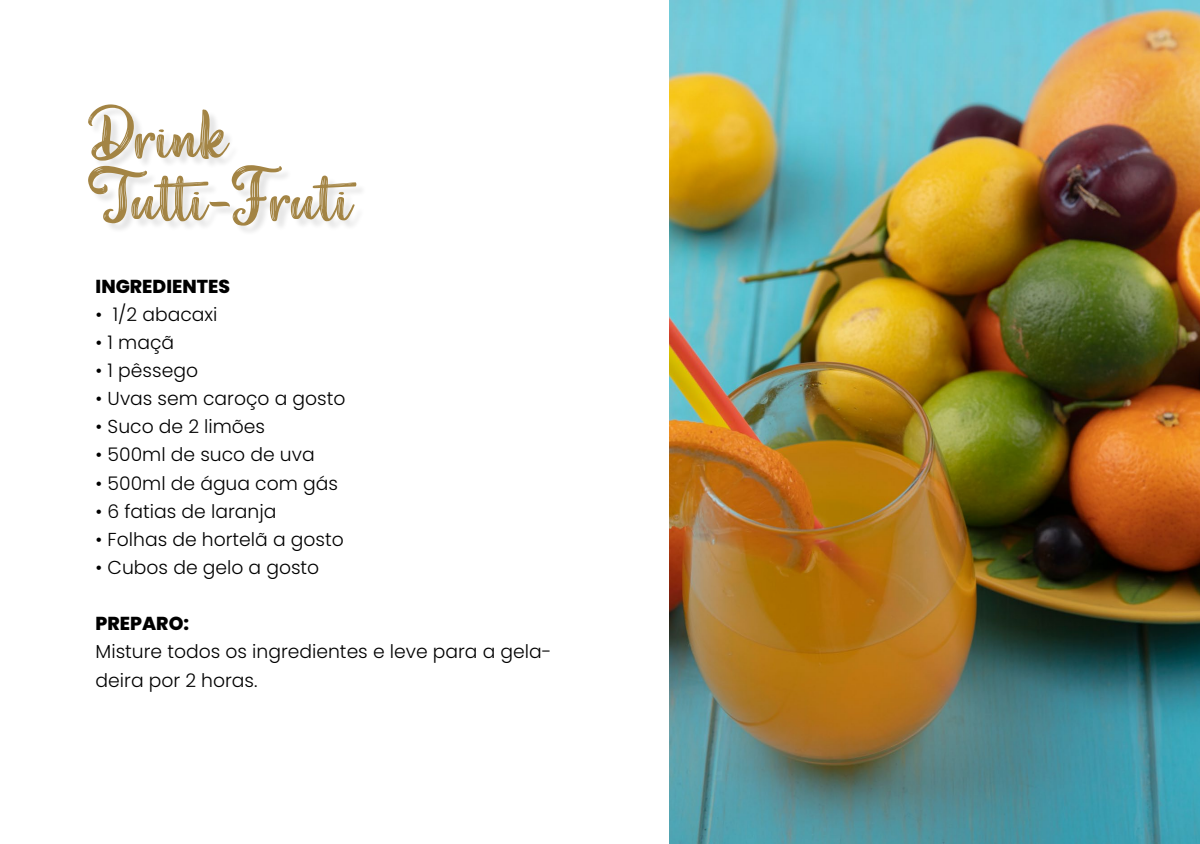
<style>
.page{position:relative;width:1200px;height:844px;background:#fff}
.page>*{position:absolute;margin:0;border:0;box-sizing:border-box;transform-origin:0 0}
.t1{font:52.12px/62.6px "Aesthetic Violet";color:#a38444}
.t2{font:300 18.75px/28.1px "Poppins";color:#000}
.t3{font:800 18.75px "Poppins";color:#000}
</style>
<div class="page">
<div style="left:90px;top:106px;width:277px;height:131px;background:#000;opacity:.11"></div>
<img style="left:669px;top:0;width:531px;height:844px">
<h1 class="t1" style="left:88px;top:106px;width:277px">Drink<br>Tutti-Fruti</h1>
<p class="t3" style="left:96px;top:275px;width:136px">INGREDIENTES</p>
<p class="t2" style="left:96px;top:300px;width:123px">• 1/2 abacaxi</p>
<p class="t2" style="left:96px;top:328px;width:80px">• 1 maçã</p>
<p class="t2" style="left:96px;top:356px;width:104px">• 1 pêssego</p>
<p class="t2" style="left:96px;top:385px;width:251px">• Uvas sem caroço a gosto</p>
<p class="t2" style="left:96px;top:413px;width:171px">• Suco de 2 limões</p>
<p class="t2" style="left:96px;top:441px;width:221px">• 500ml de suco de uva</p>
<p class="t2" style="left:96px;top:469px;width:244px">• 500ml de água com gás</p>
<p class="t2" style="left:96px;top:497px;width:182px">• 6 fatias de laranja</p>
<p class="t2" style="left:96px;top:525px;width:250px">• Folhas de hortelã a gosto</p>
<p class="t2" style="left:96px;top:553px;width:225px">• Cubos de gelo a gosto</p>
<p class="t3" style="left:96px;top:613px;width:95px">PREPARO:</p>
<p class="t2" style="left:96px;top:638px;width:457px">Misture todos os ingredientes e leve para a gela&shy;deira por 2 horas.</p>
</div>
